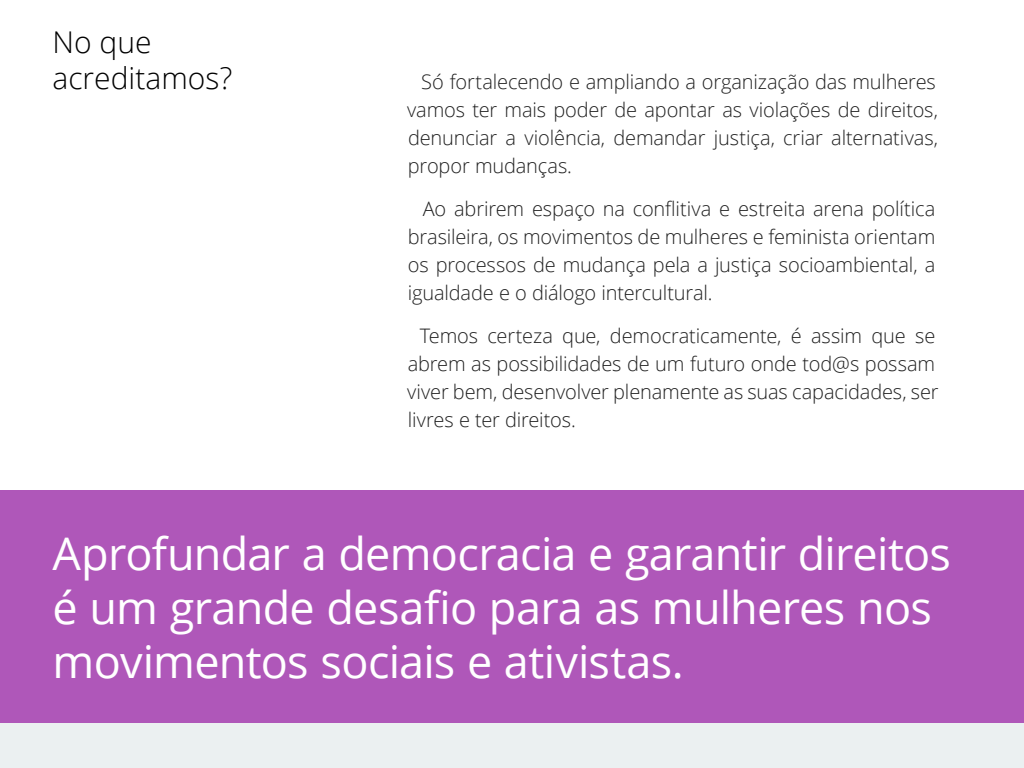
<style>
.page{position:relative;width:1024px;height:768px;background:#fff}
.page>*{position:absolute;margin:0;border:0;box-sizing:border-box;transform-origin:0 0}
.Destaque_menor{font:45px/54px "Open Sans";letter-spacing:-.015em;color:#fff}
.Título{font:300 30px/36px "Open Sans";color:#000}
.Bloco_de_texto{font:300 20px/28px "Open Sans";letter-spacing:-.01em;color:#212121;text-align:justify}
</style>
<div class="page">
<div style="left:0;top:490px;width:1024px;height:238px;background:#af57b9"></div>
<div style="left:0;top:723px;width:1024px;height:45px;background:#ebf0f1"></div>
<p class="Título" style="left:52px;top:23px;width:182px">No que acreditamos?</p>
<p class="Bloco_de_texto" style="left:407px;top:68px;width:533px;text-indent:14px">Só fortalecendo e ampliando a organização das mulheres vamos ter mais poder de apontar as violações de direitos, denunciar a violência, demandar justiça, criar alternativas, propor mudanças.</p>
<p class="Bloco_de_texto" style="left:408px;top:195px;width:529px;text-indent:15px">Ao abrirem espaço na conflitiva e estreita arena política brasileira, os movimentos de mulheres e feminista orientam os processos de mudança pela a justiça socioambiental, a igualdade e o diálogo intercultural.</p>
<p class="Bloco_de_texto" style="left:407px;top:322px;width:533px;text-align:left;text-indent:13px">Temos certeza que, democraticamente, é assim que se abrem as possibilidades de um futuro onde tod@s possam viver bem, desenvolver plenamente as suas capacidades, ser livres e ter direitos.</p>
<p class="Destaque_menor" style="left:52px;top:525px;width:900px">Aprofundar a democracia e garantir direitos é um grande desafio para as mulheres nos movimentos sociais e ativistas.</p>
</div>
